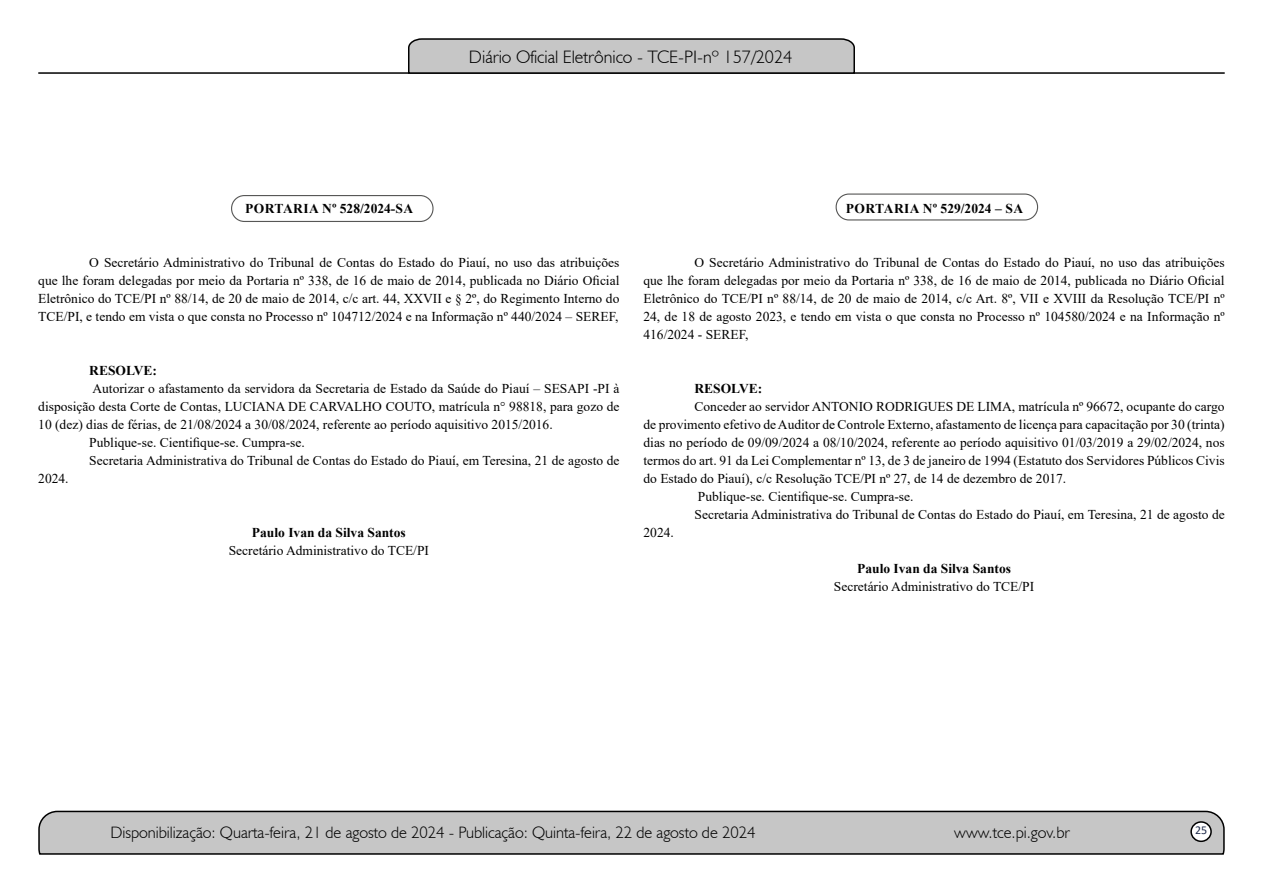
<style>
.page{position:relative;width:1263px;height:893px;background:#fff}
.page>*{position:absolute;margin:0;border:0;box-sizing:border-box;transform-origin:0 0}
.t1{font:300 18px "Humanist 521 BT";color:#000}
.t2{font:300 16.5px "Humanist 521 BT";color:#000}
.t3{font:13.5px/18px "Times New Roman";color:#000;text-align:justify}
.t4{font:700 13.5px "Times New Roman";color:#000}
.t5{font:12px "Calibri";color:#212d4c}
</style>
<div class="page">
<svg style="left:38px;top:810px;width:1187px;height:45px;background:#b9b9b9"></svg>
<div style="left:1191px;top:822px;width:20px;height:19px;background:#fff;border-radius:50%"></div>
<div style="left:1190px;top:821px;width:22px;height:21px;border:2px solid #000;border-radius:50%"></div>
<hr style="left:38px;top:72px;width:1187px;height:2px;background:#000">
<svg style="left:407px;top:38px;width:449px;height:36px;background:#b4b4b4"></svg>
<div style="left:231px;top:195px;width:203px;height:27px;border:1px solid #575756;border-radius:13px"></div>
<div style="left:835px;top:194px;width:203px;height:27px;border:1px solid #575756;border-radius:13px"></div>
<p class="t4" style="left:245px;top:199px;width:170px">PORTARIA Nº 528/2024-SA</p>
<h1 class="t1" style="left:469px;top:46px;width:325px">Diário Oficial Eletrônico - TCE-PI-nº 157/2024</h1>
<p class="t4" style="left:846px;top:199px;width:179px">PORTARIA Nº 529/2024 – SA</p>
<p class="t3" style="left:38px;top:253px;width:583px;text-indent:51px">O Secretário Administrativo do Tribunal de Contas do Estado do Piauí, no uso das atribuições que lhe foram delegadas por meio da Portaria nº 338, de 16 de maio de 2014, publicada no Diário Oficial Eletrônico do TCE/PI nº 88/14, de 20 de maio de 2014, c/c art. 44, XXVII e § 2º, do Regimento Interno do TCE/PI, e tendo em vista o que consta no Processo nº 104712/2024 e na Informação nº 440/2024 – SEREF,</p>
<p class="t4" style="left:89px;top:361px;width:69px">RESOLVE:</p>
<p class="t3" style="left:92px;top:379px;width:528px">Autorizar o afastamento da servidora da Secretaria de Estado da Saúde do Piauí – SESAPI -PI à</p>
<p class="t3" style="left:38px;top:397px;width:583px">disposição desta Corte de Contas, LUCIANA DE CARVALHO COUTO, matrícula n° 98818, para gozo de</p>
<p class="t3" style="left:38px;top:415px;width:516px">10 (dez) dias de férias, de 21/08/2024 a 30/08/2024, referente ao período aquisitivo 2015/2016.</p>
<p class="t3" style="left:89px;top:433px;width:217px">Publique-se. Cientifique-se. Cumpra-se.</p>
<p class="t3" style="left:89px;top:451px;width:532px">Secretaria Administrativa do Tribunal de Contas do Estado do Piauí, em Teresina, 21 de agosto de</p>
<p class="t3" style="left:38px;top:469px;width:32px">2024.</p>
<p class="t4" style="left:252px;top:523px;width:155px">Paulo Ivan da Silva Santos</p>
<p class="t3" style="left:229px;top:541px;width:202px">Secretário Administrativo do TCE/PI</p>
<p class="t3" style="left:643px;top:253px;width:583px;text-indent:51px">O Secretário Administrativo do Tribunal de Contas do Estado do Piauí, no uso das atribuições que lhe foram delegadas por meio da Portaria nº 338, de 16 de maio de 2014, publicada no Diário Oficial Eletrônico do TCE/PI nº 88/14, de 20 de maio de 2014, c/c Art. 8º, VII e XVIII da Resolução TCE/PI nº 24, de 18 de agosto 2023, e tendo em vista o que consta no Processo nº 104580/2024 e na Informação nº 416/2024 - SEREF,</p>
<p class="t4" style="left:694px;top:379px;width:69px">RESOLVE:</p>
<p class="t3" style="left:694px;top:397px;width:532px">Conceder ao servidor ANTONIO RODRIGUES DE LIMA, matrícula nº 96672, ocupante do cargo</p>
<p class="t3" style="left:643px;top:415px;width:583px">de provimento efetivo de Auditor de Controle Externo, afastamento de licença para capacitação por 30 (trinta)</p>
<p class="t3" style="left:643px;top:433px;width:583px">dias no período de 09/09/2024 a 08/10/2024, referente ao período aquisitivo 01/03/2019 a 29/02/2024, nos</p>
<p class="t3" style="left:643px;top:451px;width:583px">termos do art. 91 da Lei Complementar nº 13, de 3 de janeiro de 1994 (Estatuto dos Servidores Públicos Civis</p>
<p class="t3" style="left:643px;top:469px;width:424px">do Estado do Piauí), c/c Resolução TCE/PI nº 27, de 14 de dezembro de 2017.</p>
<p class="t3" style="left:698px;top:487px;width:217px">Publique-se. Cientifique-se. Cumpra-se.</p>
<p class="t3" style="left:694px;top:505px;width:532px">Secretaria Administrativa do Tribunal de Contas do Estado do Piauí, em Teresina, 21 de agosto de</p>
<p class="t3" style="left:643px;top:523px;width:32px">2024.</p>
<p class="t4" style="left:857px;top:559px;width:155px">Paulo Ivan da Silva Santos</p>
<p class="t3" style="left:834px;top:577px;width:202px">Secretário Administrativo do TCE/PI</p>
<p class="t2" style="left:110px;top:822px;width:646px">Disponibilização: Quarta-feira, 21 de agosto de 2024 - Publicação: Quinta-feira, 22 de agosto de 2024</p>
<p class="t2" style="left:954px;top:822px;width:117px">www.tce.pi.gov.br</p>
<p class="t5" style="left:1195px;top:821px;width:14px">25</p>
</div>
